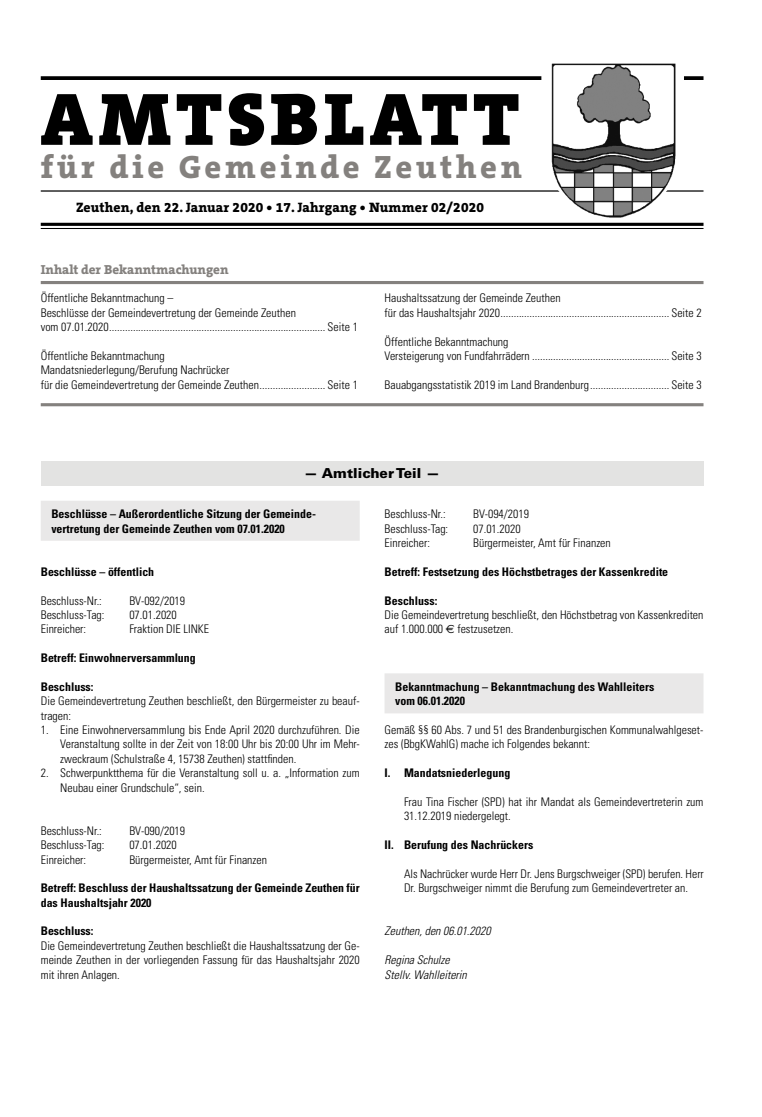
<style>
.page{position:relative;width:762px;height:1117px;background:#fff}
.page>*{position:absolute;margin:0;border:0;box-sizing:border-box;transform-origin:0 0}
.t1{font:900 75px "The Serif B W9";letter-spacing:.065em;color:#000}
.t2{font:800 32.5px "The Serif B W8";letter-spacing:.115em;color:#84817e}
.t3{font:800 13.75px "The Serif B W8";letter-spacing:.01em;color:#000}
.t4{font:900 13.75px "Univers";letter-spacing:.005em;color:#000}
.t5{font:800 13.12px "The Serif B W8";color:#84817e}
.t6{font:300 condensed 11.88px/14.4px "Univers";color:#000}
.t7{font:700 condensed 11.88px/14.4px "Univers";color:#000}
.t8{font:italic 300 condensed 11.88px/14.4px "Univers";color:#000}
.s1{font-family:"Euro Sans Std";font-weight:400;font-stretch:normal}
</style>
<div class="page">
<svg style="left:41px;top:76px;width:662px;height:4px;background:#0f0f0f"></svg>
<hr style="left:41px;top:190px;width:662px;height:1px;background:#000">
<hr style="left:41px;top:223px;width:662px;height:3px;background:#000">
<hr style="left:41px;top:228px;width:662px;height:1px;background:#000">
<svg style="left:539px;top:76px;width:147px;height:116px"></svg>
<img style="left:549px;top:63px;width:129px;height:155px">
<hr style="left:41px;top:281px;width:662px;height:3px;background:#84817e">
<hr style="left:41px;top:403px;width:662px;height:3px;background:#84817e">
<div style="left:41px;top:460px;width:662px;height:25px;background:#e3e3e2"></div>
<div style="left:41px;top:500px;width:319px;height:40px;background:#e9e8e8"></div>
<div style="left:384px;top:673px;width:319px;height:40px;background:#e9e8e8"></div>
<h1 class="t1" style="left:40px;top:68px;width:481px">AMTSBLATT</h1>
<h2 class="t2" style="left:41px;top:145px;width:482px">für die Gemeinde Zeuthen</h2>
<p class="t3" style="left:76px;top:198px;width:409px">Zeuthen, den 22. Januar 2020 • 17. Jahrgang • Nummer 02/2020</p>
<p class="t5" style="left:41px;top:260px;width:189px">Inhalt der Bekanntmachungen</p>
<p class="t6" style="left:41px;top:291px;width:319px">Öffentliche Bekanntmachung –<br>Beschlüsse der Gemeindevertretung der Gemeinde Zeuthen<br>vom 07.01.2020.................................................................................. Seite 1</p>
<p class="t6" style="left:41px;top:348px;width:319px">Öffentliche Bekanntmachung<br>Mandatsniederlegung/Berufung Nachrücker<br>für die Gemeindevertretung der Gemeinde Zeuthen......................... Seite 1</p>
<p class="t6" style="left:384px;top:291px;width:319px">Haushaltssatzung der Gemeinde Zeuthen<br>für das Haushaltsjahr 2020................................................................ Seite 2</p>
<p class="t6" style="left:384px;top:334px;width:319px">Öffentliche Bekanntmachung<br>Versteigerung von Fundfahrrädern .................................................... Seite 3</p>
<p class="t6" style="left:384px;top:377px;width:319px">Bauabgangsstatistik 2019 im Land Brandenburg.............................. Seite 3</p>
<p class="t4" style="left:304px;top:464px;width:137px">— Amtlicher Teil —</p>
<p class="t7" style="left:51px;top:506px;width:266px">Beschlüsse – Außerordentliche Sitzung der Gemeinde&shy;vertretung der Gemeinde Zeuthen vom 07.01.2020</p>
<p class="t7" style="left:41px;top:564px;width:115px">Beschlüsse – öffentlich</p>
<p class="t6" style="left:41px;top:593px;width:63px">Beschluss-Nr.:</p>
<p class="t6" style="left:129px;top:593px;width:57px">BV-092/2019</p>
<p class="t6" style="left:41px;top:607px;width:65px">Beschluss-Tag:</p>
<p class="t6" style="left:129px;top:607px;width:49px">07.01.2020</p>
<p class="t6" style="left:41px;top:622px;width:47px">Einreicher:</p>
<p class="t6" style="left:129px;top:622px;width:81px">Fraktion DIE LINKE</p>
<p class="t7" style="left:41px;top:650px;width:157px">Betreff: Einwohnerversammlung</p>
<p class="t7" style="left:41px;top:679px;width:54px">Beschluss:</p>
<p class="t6" style="left:41px;top:693px;width:320px">Die Gemeindevertretung Zeuthen beschließt, den Bürgermeister zu beauf&shy;tragen:</p>
<p class="t6" style="left:60px;top:722px;width:301px;text-align:justify;text-indent:-19px">1. Eine Einwohnerversammlung bis Ende April 2020 durchzuführen. Die Veranstaltung sollte in der Zeit von 18:00 Uhr bis 20:00 Uhr im Mehr&shy;zweckraum (Schulstraße 4, 15738 Zeuthen) stattfinden.</p>
<p class="t6" style="left:60px;top:765px;width:301px;text-indent:-19px">2. Schwerpunktthema für die Veranstaltung soll u. a. „Information zum<br>Neubau einer Grundschule“, sein.</p>
<p class="t6" style="left:41px;top:823px;width:63px">Beschluss-Nr.:</p>
<p class="t6" style="left:129px;top:823px;width:57px">BV-090/2019</p>
<p class="t6" style="left:41px;top:837px;width:65px">Beschluss-Tag:</p>
<p class="t6" style="left:129px;top:837px;width:49px">07.01.2020</p>
<p class="t6" style="left:41px;top:852px;width:47px">Einreicher:</p>
<p class="t6" style="left:129px;top:852px;width:139px">Bürgermeister, Amt für Finanzen</p>
<p class="t7" style="left:41px;top:880px;width:320px">Betreff: Beschluss der Haushaltssatzung der Gemeinde Zeuthen für das Haushaltsjahr 2020</p>
<p class="t7" style="left:41px;top:923px;width:54px">Beschluss:</p>
<p class="t6" style="left:41px;top:938px;width:320px;text-align:justify">Die Gemeindevertretung Zeuthen beschließt die Haushaltssatzung der Ge&shy;meinde Zeuthen in der vorliegenden Fassung für das Haushaltsjahr 2020 mit ihren Anlagen.</p>
<p class="t6" style="left:384px;top:507px;width:63px">Beschluss-Nr.:</p>
<p class="t6" style="left:473px;top:507px;width:57px">BV-094/2019</p>
<p class="t6" style="left:384px;top:521px;width:65px">Beschluss-Tag:</p>
<p class="t6" style="left:473px;top:521px;width:49px">07.01.2020</p>
<p class="t6" style="left:384px;top:535px;width:47px">Einreicher:</p>
<p class="t6" style="left:473px;top:535px;width:139px">Bürgermeister, Amt für Finanzen</p>
<p class="t7" style="left:384px;top:564px;width:285px">Betreff: Festsetzung des Höchstbetrages der Kassenkredite</p>
<p class="t7" style="left:384px;top:593px;width:54px">Beschluss:</p>
<p class="t6" style="left:384px;top:607px;width:320px">Die Gemeindevertretung beschließt, den Höchstbetrag von Kassenkrediten auf 1.000.000 <span class="s1">€</span> festzusetzen.</p>
<p class="t7" style="left:395px;top:679px;width:261px">Bekanntmachung – Bekanntmachung des Wahlleiters vom 06.01.2020</p>
<p class="t6" style="left:384px;top:722px;width:320px">Gemäß §§ 60 Abs. 7 und 51 des Brandenburgischen Kommunalwahlgeset&shy;zes (BbgKWahlG) mache ich Folgendes bekannt:</p>
<p class="t7" style="left:384px;top:765px;width:127px">I. Mandatsniederlegung</p>
<p class="t6" style="left:404px;top:794px;width:301px">Frau Tina Fischer (SPD) hat ihr Mandat als Gemeindevertreterin zum<br>31.12.2019 niedergelegt.</p>
<p class="t7" style="left:384px;top:837px;width:150px">II. Berufung des Nachrückers</p>
<p class="t6" style="left:404px;top:866px;width:301px">Als Nachrücker wurde Herr Dr. Jens Burgschweiger (SPD) berufen. Herr<br>Dr. Burgschweiger nimmt die Berufung zum Gemeindevertreter an.</p>
<p class="t8" style="left:384px;top:923px;width:108px">Zeuthen, den 06.01.2020</p>
<p class="t8" style="left:384px;top:952px;width:84px">Regina Schulze<br>Stellv. Wahlleiterin</p>
</div>
